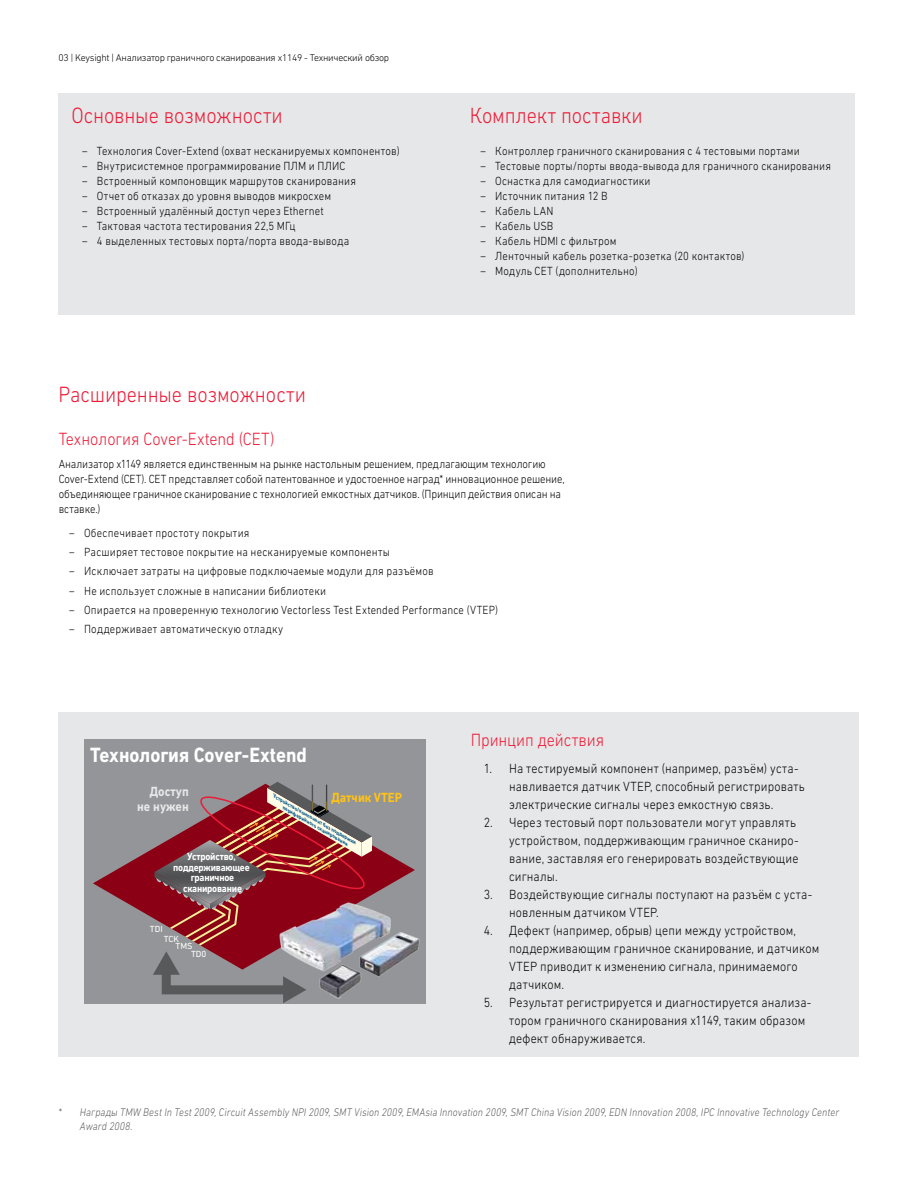
<style>
.page{position:relative;width:918px;height:1188px;background:#fff}
.page>*{position:absolute;margin:0;border:0;box-sizing:border-box;transform-origin:0 0}
.t1{font:300 22.5px "DIN Next CYR";letter-spacing:-.005em;color:#ed1b37;scale:.9 1}
.t2{font:700 21px "DIN Next CYR";color:#fff;scale:.9 1}
.t3{font:300 18px "DIN Next CYR";letter-spacing:-.005em;color:#ed1b37;scale:.9 1}
.t4{font:300 13.5px/18px "DIN Next CYR";letter-spacing:.01em;color:#000;scale:.9 1}
.t5{font:700 13.5px/15px "DIN Next CYR";color:#e6e7e8;text-align:right;scale:.9 1}
.t6{font:700 13.5px "DIN Next CYR";color:#ffc216;scale:.9 1}
.t7{font:300 12px "DIN Next CYR";letter-spacing:.015em;color:#000;scale:.9 1}
.t8{font:300 12px/15px "DIN Next CYR";letter-spacing:-.01em;color:#000;scale:.9 1}
.t9{font:italic 300 11.25px/13.5px "DIN Next CYR";letter-spacing:.005em;color:#58595b;scale:.9 1}
.t10{font:700 10.5px/10.5px "DIN Next CYR";letter-spacing:-.02em;color:#fff;text-align:center;scale:.9 1}
.t11{font:300 9.9px "DIN Next CYR";letter-spacing:-.025em;color:#000}
.t12{font:9px "DIN Next CYR";color:#fff}
.t13{font:italic 700 5.25px/5.2px "DIN Next CYR";color:#00548e;scale:1.04 1}
.s1{font-style:normal}
</style>
<div class="page">
<div style="left:59px;top:712px;width:800px;height:344px;background:#e6e7e8"></div>
<div style="left:84px;top:739px;width:341px;height:264px;background:#939598"></div>
<svg style="left:93px;top:848px;width:322px;height:70px"></svg>
<img style="left:383px;top:898px;width:37px;height:75px">
<svg style="left:153px;top:782px;width:230px;height:221px"></svg>
<div style="left:59px;top:94px;width:796px;height:221px;background:#e6e7e8"></div>
<p class="t11" style="left:59px;top:52px;width:332px">03 | Keysight | Анализатор граничного сканирования x1149 - Технический обзор</p>
<h1 class="t1" style="left:71px;top:103px;width:236px">Основные возможности</h1>
<p class="t7" style="left:82px;top:144px;width:354px">– Технология Cover-Extend (охват несканируемых компонентов)</p>
<p class="t7" style="left:82px;top:159px;width:294px">– Внутрисистемное программирование ПЛМ и ПЛИС</p>
<p class="t7" style="left:82px;top:174px;width:306px">– Встроенный компоновщик маршрутов сканирования</p>
<p class="t7" style="left:82px;top:189px;width:278px">– Отчет об отказах до уровня выводов микросхем</p>
<p class="t7" style="left:82px;top:204px;width:270px">– Встроенный удалённый доступ через Ethernet</p>
<p class="t7" style="left:82px;top:219px;width:238px">– Тактовая частота тестирования 22,5 МГц</p>
<p class="t7" style="left:82px;top:234px;width:298px">– 4 выделенных тестовых порта/порта ввода-вывода</p>
<h1 class="t1" style="left:59px;top:381px;width:277px">Расширенные возможности</h1>
<h1 class="t1" style="left:470px;top:103px;width:194px">Комплект поставки</h1>
<p class="t7" style="left:480px;top:144px;width:356px">– Контроллер граничного сканирования с 4 тестовыми портами</p>
<p class="t7" style="left:480px;top:159px;width:391px">– Тестовые порты/порты ввода-вывода для граничного сканирования</p>
<p class="t7" style="left:480px;top:174px;width:191px">– Оснастка для самодиагностики</p>
<p class="t7" style="left:480px;top:189px;width:143px">– Источник питания 12 В</p>
<p class="t7" style="left:480px;top:204px;width:83px">– Кабель LAN</p>
<p class="t7" style="left:480px;top:219px;width:83px">– Кабель USB</p>
<p class="t7" style="left:480px;top:234px;width:153px">– Кабель HDMI с фильтром</p>
<p class="t7" style="left:480px;top:249px;width:295px">– Ленточный кабель розетка-розетка (20 контактов)</p>
<p class="t7" style="left:480px;top:264px;width:176px">– Модуль CET (дополнительно)</p>
<h3 class="t3" style="left:59px;top:428px;width:241px">Технология Cover-Extend (CET)</h3>
<p class="t8" style="left:59px;top:457px;width:564px">Анализатор x1149 является единственным на рынке настольным решением, предлагающим технологию Cover-Extend (CET). CET представляет собой патентованное и удостоенное наград* инновационное решение, объединяющее граничное сканирование с технологией емкостных датчиков. (Принцип действия описан на вставке.)</p>
<p class="t7" style="left:69px;top:526px;width:202px">– Обеспечивает простоту покрытия</p>
<p class="t7" style="left:69px;top:545px;width:358px">– Расширяет тестовое покрытие на несканируемые компоненты</p>
<p class="t7" style="left:69px;top:564px;width:406px">– Исключает затраты на цифровые подключаемые модули для разъёмов</p>
<p class="t7" style="left:69px;top:584px;width:287px">– Не использует сложные в написании библиотеки</p>
<p class="t7" style="left:69px;top:603px;width:478px">– Опирается на проверенную технологию Vectorless Test Extended Performance (VTEP)</p>
<p class="t7" style="left:69px;top:622px;width:239px">– Поддерживает автоматическую отладку</p>
<h2 class="t2" style="left:90px;top:743px;width:242px">Технология Cover-Extend</h2>
<p class="t5" style="left:137px;top:784px;width:59px">Доступ не нужен</p>
<p class="t10" style="left:173px;top:851px;width:86px">Устройство, поддерживающее граничное сканирование</p>
<p class="t12" style="left:150px;top:923px;width:14px">TDI</p>
<p class="t12" style="left:164px;top:933px;width:17px">TCK</p>
<p class="t12" style="left:176px;top:941px;width:18px">TMS</p>
<p class="t12" style="left:191px;top:949px;width:17px">TD0</p>
<p class="t6" style="left:332px;top:790px;width:80px">Датчик VTEP</p>
<p class="t13" style="left:287px;top:800px;width:80px;text-indent:-14px;rotate:30deg">Устройство/компонент без поддержки периферийного сканирования</p>
<h3 class="t3" style="left:471px;top:730px;width:149px">Принцип действия</h3>
<p class="t4" style="left:509px;top:759px;width:330px;text-indent:-26px">1. На тестируемый компонент (например, разъём) уста&shy;навливается датчик VTEP, способный регистрировать электрические сигналы через емкостную связь.</p>
<p class="t4" style="left:509px;top:813px;width:323px;text-indent:-26px">2. Через тестовый порт пользователи могут управлять устройством, поддерживающим граничное сканиро&shy;вание, заставляя его генерировать воздействующие сигналы.</p>
<p class="t4" style="left:509px;top:885px;width:338px;text-indent:-26px">3. Воздействующие сигналы поступают на разъём с уста&shy;новленным датчиком VTEP.</p>
<p class="t4" style="left:509px;top:921px;width:346px;text-indent:-26px">4. Дефект (например, обрыв) цепи между устройством, поддерживающим граничное сканирование, и датчиком VTEP приводит к изменению сигнала, принимаемого датчиком.</p>
<p class="t4" style="left:509px;top:993px;width:337px;text-indent:-26px">5. Результат регистрируется и диагностируется анализа&shy;тором граничного сканирования x1149, таким образом дефект обнаруживается.</p>
<p class="t9" style="left:80px;top:1106px;width:845px;text-indent:-21px"><span class="s1">*</span> Награды TMW Best In Test 2009, Circuit Assembly NPI 2009, SMT Vision 2009, EMAsia Innovation 2009, SMT China Vision 2009, EDN Innovation 2008, IPC Innovative Technology Center<br>Award 2008.</p>
</div>
